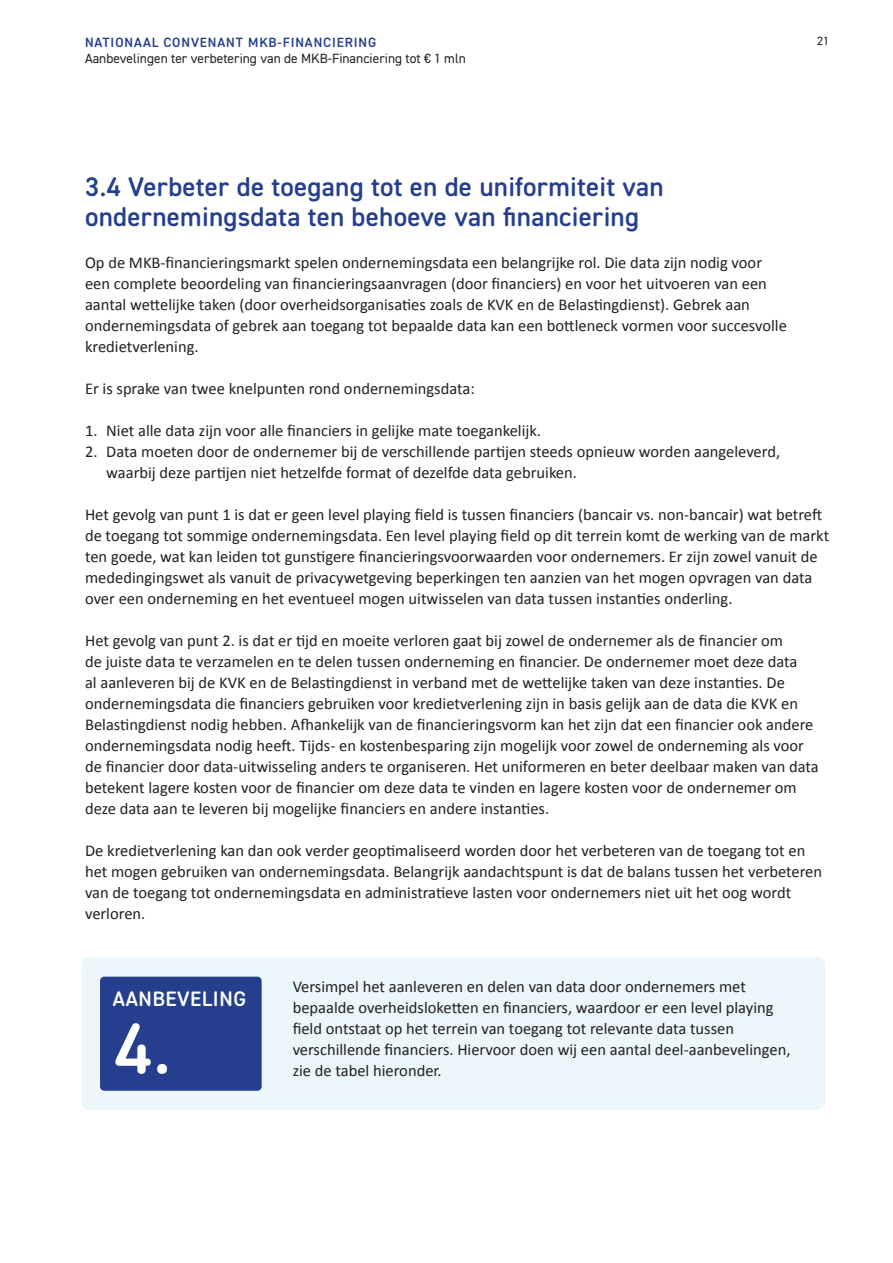
<style>
.page{position:relative;width:893px;height:1263px;background:#fff}
.page>*{position:absolute;margin:0;border:0;box-sizing:border-box;transform-origin:0 0}
.t1{font:71.55px "DIN2014 Rounded VF";color:#fff}
.t2{font:27px/30px "DIN2014 Rounded VF";letter-spacing:.01em;color:#253f8e}
.t3{font:21px "DIN2014 Rounded VF";letter-spacing:.02em;color:#fff}
.t4{font:16.5px/21px "Calibri";color:#231f20}
.t5{font:13.5px "DIN2014 Rounded VF";color:#231f20}
.t6{font:13.5px "DIN2014 Rounded VF";letter-spacing:.06em;color:#253f8e}
.t7{font:12px "DIN2014 Rounded VF";color:#231f20}
</style>
<div class="page">
<div style="left:81px;top:957px;width:745px;height:153px;background:#ebf7fa;border-radius:9px"></div>
<div style="left:100px;top:977px;width:162px;height:114px;background:#253f8e;border-radius:4px"></div>
<p class="t6" style="left:85px;top:34px;width:293px">NATIONAAL CONVENANT MKB-FINANCIERING</p>
<p class="t5" style="left:85px;top:50px;width:382px">Aanbevelingen ter verbetering van de MKB-Financiering tot € 1 mln</p>
<p class="t7" style="left:817px;top:34px;width:13px">21</p>
<h2 class="t2" style="left:85px;top:171px;width:580px">3.4 Verbeter de toegang tot en de uniformiteit van ondernemingsdata ten behoeve van financiering</h2>
<p class="t4" style="left:85px;top:252px;width:703px">Op de MKB-financieringsmarkt spelen ondernemingsdata een belangrijke rol. Die data zijn nodig voor een complete beoordeling van financieringsaanvragen (door financiers) en voor het uitvoeren van een aantal wettelijke taken (door overheidsorganisaties zoals de KVK en de Belastingdienst). Gebrek aan ondernemingsdata of gebrek aan toegang tot bepaalde data kan een bottleneck vormen voor succesvolle kredietverlening.</p>
<p class="t4" style="left:85px;top:378px;width:391px">Er is sprake van twee knelpunten rond ondernemingsdata:</p>
<p class="t4" style="left:85px;top:420px;width:458px">1. Niet alle data zijn voor alle financiers in gelijke mate toegankelijk.</p>
<p class="t4" style="left:106px;top:441px;width:675px;text-indent:-21px">2. Data moeten door de ondernemer bij de verschillende partijen steeds opnieuw worden aangeleverd, waarbij deze partijen niet hetzelfde format of dezelfde data gebruiken.</p>
<p class="t4" style="left:85px;top:504px;width:746px">Het gevolg van punt 1 is dat er geen level playing field is tussen financiers (bancair vs. non-bancair) wat betreft de toegang tot sommige ondernemingsdata. Een level playing field op dit terrein komt de werking van de markt ten goede, wat kan leiden tot gunstigere financieringsvoorwaarden voor ondernemers. Er zijn zowel vanuit de mededingingswet als vanuit de privacywetgeving beperkingen ten aanzien van het mogen opvragen van data over een onderneming en het eventueel mogen uitwisselen van data tussen instanties onderling.</p>
<p class="t4" style="left:85px;top:630px;width:735px">Het gevolg van punt 2. is dat er tijd en moeite verloren gaat bij zowel de ondernemer als de financier om<br>de juiste data te verzamelen en te delen tussen onderneming en financier. De ondernemer moet deze data<br>al aanleveren bij de KVK en de Belastingdienst in verband met de wettelijke taken van deze instanties. De ondernemingsdata die financiers gebruiken voor kredietverlening zijn in basis gelijk aan de data die KVK en Belastingdienst nodig hebben. Afhankelijk van de financieringsvorm kan het zijn dat een financier ook andere ondernemingsdata nodig heeft. Tijds- en kostenbesparing zijn mogelijk voor zowel de onderneming als voor de financier door data-uitwisseling anders te organiseren. Het uniformeren en beter deelbaar maken van data betekent lagere kosten voor de financier om deze data te vinden en lagere kosten voor de ondernemer om deze data aan te leveren bij mogelijke financiers en andere instanties.</p>
<p class="t4" style="left:85px;top:840px;width:739px">De kredietverlening kan dan ook verder geoptimaliseerd worden door het verbeteren van de toegang tot en het mogen gebruiken van ondernemingsdata. Belangrijk aandachtspunt is dat de balans tussen het verbeteren van de toegang tot ondernemingsdata en administratieve lasten voor ondernemers niet uit het oog wordt verloren.</p>
<p class="t3" style="left:113px;top:986px;width:135px">AANBEVELING</p>
<h1 class="t1" style="left:115px;top:1003px;width:58px">4.</h1>
<p class="t4" style="left:293px;top:976px;width:499px">Versimpel het aanleveren en delen van data door ondernemers met bepaalde overheidsloketten en financiers, waardoor er een level playing field ontstaat op het terrein van toegang tot relevante data tussen verschillende financiers. Hiervoor doen wij een aantal deel-aanbevelingen, zie de tabel hieronder.</p>
</div>
